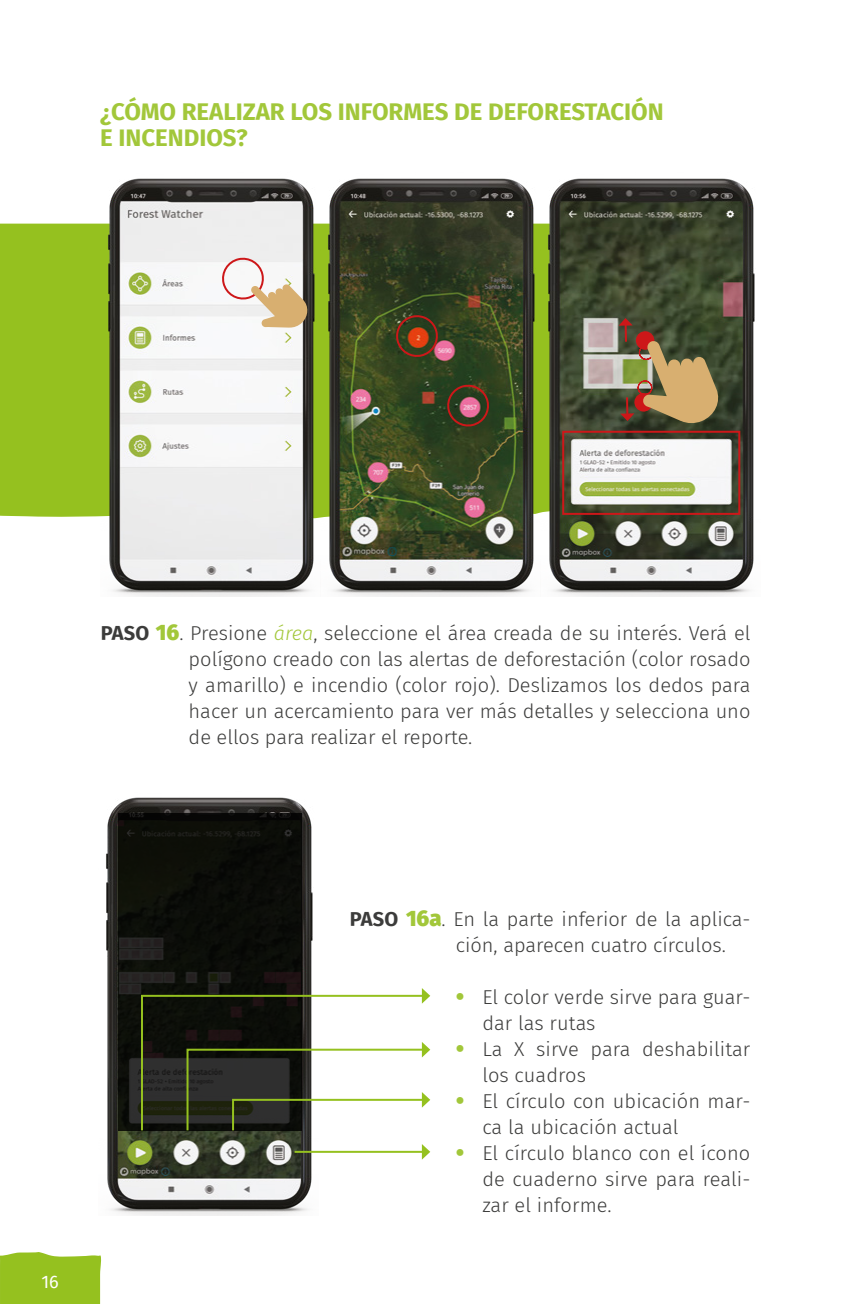
<style>
.page{position:relative;width:851px;height:1304px;background:#fff}
.page>*{position:absolute;margin:0;border:0;box-sizing:border-box;transform-origin:0 0}
.t1{font:700 24px/26px "Fira Sans";color:#a2c73a}
.t2{font:300 20px/26px "Fira Sans";color:#3c3c3b}
.t3{font:18px "Fira Sans";color:#fff}
.s1{font-weight:700}
.s2{font-weight:900;font-size:22px;color:#a2c73a}
.s3{font-style:italic;color:#a2c73a}
</style>
<div class="page">
<svg style="left:0;top:1252px;width:101px;height:52px;background:#9bc42c"></svg>
<img style="left:106px;top:797px;width:213px;height:419px">
<svg style="left:118px;top:813px;width:183px;height:317px;background:#0e0f0b"></svg>
<div style="left:0;top:224px;width:100px;height:293px;background:#95c11f"></div>
<img style="left:100px;top:178px;width:655px;height:419px">
<svg style="left:221px;top:257px;width:88px;height:71px"></svg>
<svg style="left:446px;top:384px;width:44px;height:43px;background:#5f4235"></svg>
<svg style="left:395px;top:314px;width:44px;height:44px;background:#663d20"></svg>
<svg style="left:618px;top:318px;width:103px;height:106px;background:#83724b"></svg>
<div style="left:562px;top:431px;width:178px;height:84px;border:2px solid #cd1719"></div>
<hr style="left:294px;top:1151px;width:129px;height:2px;background:#95c11f">
<svg style="left:422px;top:1144px;width:8px;height:16px"></svg>
<svg style="left:140px;top:988px;width:290px;height:144px"></svg>
<p class="t1" style="left:100px;top:97px;width:565px">¿CÓMO REALIZAR LOS INFORMES DE DEFORESTACIÓN<br>E INCENDIOS?</p>
<p class="t2" style="left:188px;top:620px;width:563px;text-align:justify;text-indent:-88px"><span class="s1">PASO</span> <span class="s2">16</span>. Presione <span class="s3">área</span>, seleccione el área creada de su interés. Verá el polígono creado con las alertas de deforestación (color rosado y amarillo) e incendio (color rojo). Deslizamos los dedos para hacer un acercamiento para ver más detalles y selecciona uno de ellos para realizar el reporte.</p>
<p class="t3" style="left:41px;top:1269px;width:19px">16</p>
<p class="t2" style="left:455px;top:906px;width:296px;text-indent:-106px"><span class="s1">PASO</span> <span class="s2">16a</span>. En la parte inferior de la aplica&shy;ción, aparecen cuatro círculos.</p>
<p class="t2" style="left:482px;top:984px;width:269px;text-indent:-26px"><span class="s2">•</span> El color verde sirve para guar&shy;dar las rutas</p>
<p class="t2" style="left:482px;top:1036px;width:269px;text-indent:-26px"><span class="s2">•</span> La X sirve para deshabilitar los cuadros</p>
<p class="t2" style="left:482px;top:1088px;width:269px;text-indent:-26px"><span class="s2">•</span> El círculo con ubicación mar&shy;ca la ubicación actual</p>
<p class="t2" style="left:482px;top:1140px;width:269px;text-align:justify;text-indent:-26px"><span class="s2">•</span> El círculo blanco con el ícono de cuaderno sirve para reali&shy;zar el informe.</p>
</div>
